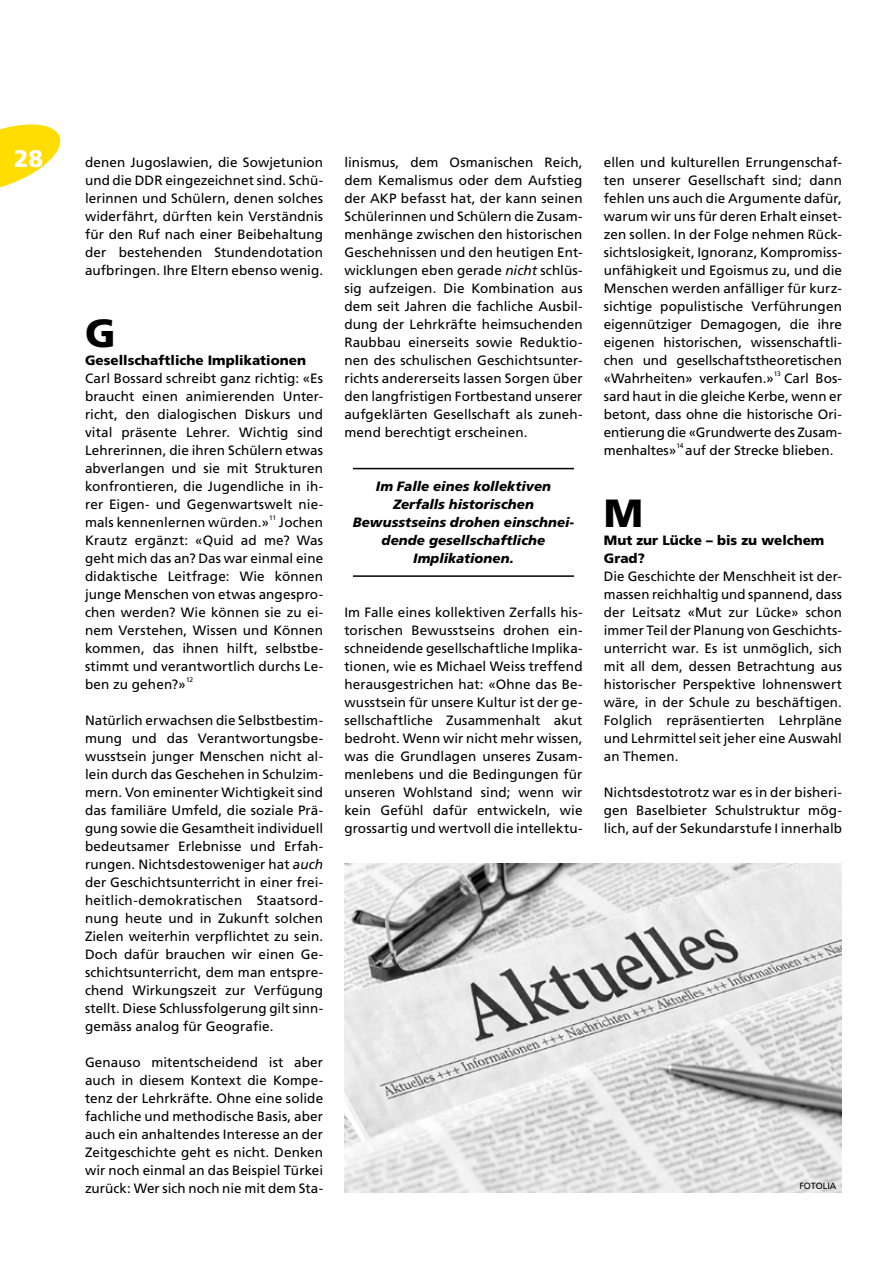
<style>
.page{position:relative;width:893px;height:1263px;background:#fff}
.page>*{position:absolute;margin:0;border:0;box-sizing:border-box;transform-origin:0 0}
.t1{font:900 39.3px "Frutiger LT Std";color:#000}
.t2{font:900 24px "Frutiger LT Std";color:#fff}
.t3{font:13.5px/18px "Frutiger LT Std";letter-spacing:.005em;color:#000;text-align:justify}
.t4{font:italic 900 13.5px/18px "Frutiger LT Std";color:#000;text-align:center}
.t5{font:900 13.5px/18px "Frutiger LT Std";color:#000}
.t6{font:9px "Frutiger LT Std";color:#000}
.t7{font:6.6px "Frutiger LT Std";letter-spacing:-.035em;color:#000}
.s1{font-style:italic}
</style>
<div class="page">
<svg style="left:0;top:124px;width:61px;height:64px"></svg>
<img style="left:344px;top:863px;width:498px;height:329px">
<hr style="left:353px;top:468px;width:221px;height:1px;background:#000">
<hr style="left:353px;top:575px;width:221px;height:2px;background:#000">
<h2 class="t2" style="left:14px;top:144px;width:31px">28</h2>
<p class="t3" style="left:85px;top:153px;width:240px">denen Jugoslawien, die Sowjetunion und die DDR eingezeichnet sind. Schü&shy;lerinnen und Schülern, denen solches widerfährt, dürften kein Verständnis für den Ruf nach einer Beibehaltung der bestehenden Stundendotation aufbringen. Ihre Eltern ebenso wenig.</p>
<h1 class="t1" style="left:85px;top:309px;width:32px">G</h1>
<p class="t5" style="left:85px;top:351px;width:222px">Gesellschaftliche Implikationen</p>
<p class="t3" style="left:85px;top:369px;width:240px">Carl Bossard schreibt ganz richtig: «Es braucht einen animierenden Unter&shy;richt, den dialogischen Diskurs und vital präsente Lehrer. Wichtig sind Lehrerinnen, die ihren Schülern etwas abverlangen und sie mit Strukturen konfrontieren, die Jugendliche in ih&shy;rer Eigen- und Gegenwartswelt nie&shy;mals kennenlernen würden.»</p>
<p class="t7" style="left:269px;top:514px;width:8px">11</p>
<p class="t3" style="left:85px;top:513px;width:240px;text-indent:194px">Jochen Krautz ergänzt: «Quid ad me? Was geht mich das an? Das war einmal eine didaktische Leitfrage: Wie können junge Menschen von etwas angespro&shy;chen werden? Wie können sie zu ei&shy;nem Verstehen, Wissen und Können kommen, das ihnen hilft, selbstbe&shy;stimmt und verantwortlich durchs Le&shy;ben zu gehen?»</p>
<p class="t7" style="left:186px;top:676px;width:9px">12</p>
<p class="t3" style="left:85px;top:711px;width:240px">Natürlich erwachsen die Selbstbestim&shy;mung und das Verantwortungsbe&shy;wusstsein junger Menschen nicht al&shy;lein durch das Geschehen in Schulzim&shy;mern. Von eminenter Wichtigkeit sind das familiäre Umfeld, die soziale Prä&shy;gung sowie die Gesamtheit individuell bedeutsamer Erlebnisse und Erfah&shy;rungen. Nichtsdestoweniger hat <span class="s1">auch </span>der Geschichtsunterricht in einer frei&shy;heitlich-demokratischen Staatsord&shy;nung heute und in Zukunft solchen Zielen weiterhin verpflichtet zu sein.<br>Doch dafür brauchen wir einen Ge&shy;schichtsunterricht, dem man entspre&shy;chend Wirkungszeit zur Verfügung stellt. Diese Schlussfolgerung gilt sinn&shy;gemäss analog für Geografie.</p>
<p class="t3" style="left:85px;top:1053px;width:240px">Genauso mitentscheidend ist aber auch in diesem Kontext die Kompe&shy;tenz der Lehrkräfte. Ohne eine solide fachliche und methodische Basis, aber auch ein anhaltendes Interesse an der Zeitgeschichte geht es nicht. Denken wir noch einmal an das Beispiel Türkei zurück: Wer sich noch nie mit dem Sta-</p>
<p class="t3" style="left:344px;top:153px;width:240px">linismus, dem Osmanischen Reich, dem Kemalismus oder dem Aufstieg der AKP befasst hat, der kann seinen Schülerinnen und Schülern die Zusam&shy;menhänge zwischen den historischen Geschehnissen und den heutigen Ent&shy;wicklungen eben gerade <span class="s1">nicht</span> schlüs&shy;sig aufzeigen. Die Kombination aus dem seit Jahren die fachliche Ausbil&shy;dung der Lehrkräfte heimsuchenden Raubbau einerseits sowie Reduktio&shy;nen des schulischen Geschichtsunter&shy;richts andererseits lassen Sorgen über den langfristigen Fortbestand unserer aufgeklärten Gesellschaft als zuneh&shy;mend berechtigt erscheinen.</p>
<p class="t4" style="left:353px;top:477px;width:223px">Im Falle eines kollektiven<br>Zerfalls historischen<br>Bewusstseins drohen einschnei&shy;dende gesellschaftliche<br>Implikationen.</p>
<p class="t3" style="left:344px;top:603px;width:240px">Im Falle eines kollektiven Zerfalls his&shy;torischen Bewusstseins drohen ein&shy;schneidende gesellschaftliche Implika&shy;tionen, wie es Michael Weiss treffend herausgestrichen hat: «Ohne das Be&shy;wusstsein für unsere Kultur ist der ge&shy;sellschaftliche Zusammenhalt akut bedroht. Wenn wir nicht mehr wissen, was die Grundlagen unseres Zusam&shy;menlebens und die Bedingungen für unseren Wohlstand sind; wenn wir kein Gefühl dafür entwickeln, wie grossartig und wertvoll die intellektu-</p>
<p class="t3" style="left:604px;top:153px;width:240px">ellen und kulturellen Errungenschaf&shy;ten unserer Gesellschaft sind; dann fehlen uns auch die Argumente dafür, warum wir uns für deren Erhalt einset&shy;zen sollen. In der Folge nehmen Rück&shy;sichtslosigkeit, Ignoranz, Kompromiss&shy;unfähigkeit und Egoismus zu, und die Menschen werden anfälliger für kurz&shy;sichtige populistische Verführungen eigennütziger Demagogen, die ihre eigenen historischen, wissenschaftli&shy;chen und gesellschaftstheoretischen «Wahrheiten» verkaufen.»</p>
<p class="t7" style="left:774px;top:370px;width:9px">13</p>
<p class="t3" style="left:604px;top:369px;width:240px;text-indent:180px">Carl Bos&shy;sard haut in die gleiche Kerbe, wenn er betont, dass ohne die historische Ori&shy;entierung die «Grundwerte des Zusam&shy;menhaltes»</p>
<p class="t7" style="left:676px;top:442px;width:9px">14</p>
<p class="t3" style="left:685px;top:441px;width:150px">auf der Strecke blieben.</p>
<h1 class="t1" style="left:604px;top:489px;width:41px">M</h1>
<p class="t5" style="left:604px;top:531px;width:222px">Mut zur Lücke – bis zu welchem<br>Grad?</p>
<p class="t3" style="left:604px;top:567px;width:240px">Die Geschichte der Menschheit ist der&shy;massen reichhaltig und spannend, dass der Leitsatz «Mut zur Lücke» schon immer Teil der Planung von Geschichts&shy;unterricht war. Es ist unmöglich, sich mit all dem, dessen Betrachtung aus historischer Perspektive lohnenswert wäre, in der Schule zu beschäftigen.<br>Folglich repräsentierten Lehrpläne und Lehrmittel seit jeher eine Auswahl an Themen.</p>
<p class="t3" style="left:604px;top:783px;width:240px">Nichtsdestotrotz war es in der bisheri&shy;gen Baselbieter Schulstruktur mög&shy;lich, auf der Sekundarstufe I innerhalb</p>
<p class="t6" style="left:799px;top:1180px;width:39px">FOTOLIA</p>
</div>
